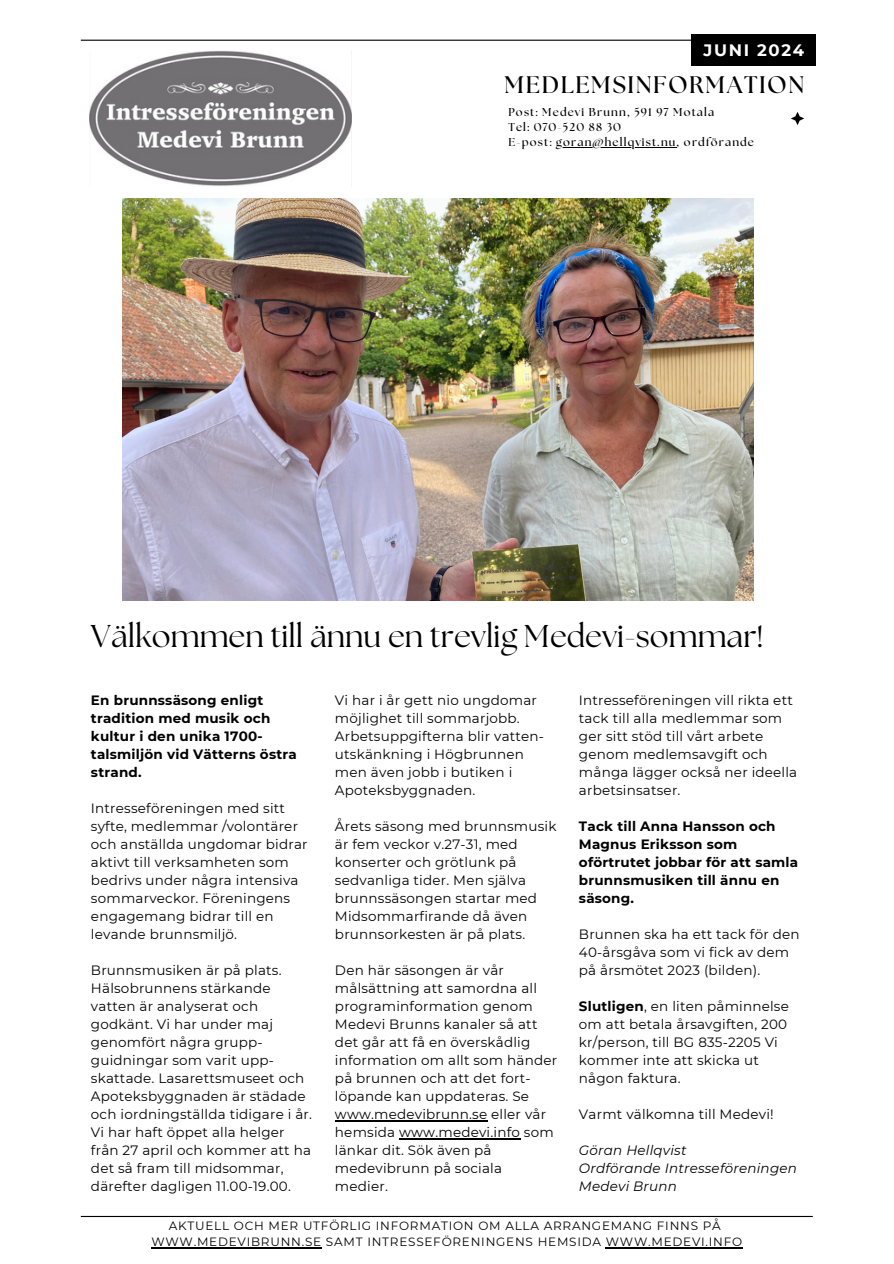
<style>
.page{position:relative;width:894px;height:1264px;background:#fff}
.page>*{position:absolute;margin:0;border:0;box-sizing:border-box;transform-origin:0 0}
.t1{font:31.5px "The Seasons";color:#000}
.t2{font:700 24px "The Seasons";letter-spacing:.065em;color:#000}
.t3{font:700 16.5px "Montserrat";letter-spacing:.1em;color:#fff}
.t4{font:13.5px/18px "Montserrat";letter-spacing:.015em;color:#000}
.t5{font:700 13.5px/18px "Montserrat";letter-spacing:.015em;color:#000}
.t6{font:italic 13.5px/18px "Montserrat";letter-spacing:.015em;color:#000}
.t7{font:12px/16px "Montserrat";letter-spacing:.065em;color:#000;text-align:center}
.t8{font:700 11.4px "The Seasons";letter-spacing:.1em;color:#000}
.s1{font-weight:700}
</style>
<div class="page">
<hr style="left:81px;top:40px;width:731px;height:1px;background:#000">
<hr style="left:335px;top:1120px;width:152px;height:1px;background:#000">
<hr style="left:399px;top:1138px;width:121px;height:1px;background:#000">
<hr style="left:81px;top:1215px;width:731px;height:1px;background:#000">
<svg style="left:791px;top:112px;width:13px;height:13px"></svg>
<img style="left:89px;top:50px;width:262px;height:136px">
<hr style="left:555px;top:147px;width:121px;height:1px;background:#000">
<div style="left:690px;top:35px;width:125px;height:31px;background:#000"></div>
<img style="left:123px;top:198px;width:630px;height:402px">
<hr style="left:151px;top:1247px;width:171px;height:1px;background:#000">
<hr style="left:605px;top:1247px;width:137px;height:1px;background:#000">
<p class="t3" style="left:703px;top:40px;width:102px">JUNI 2024</p>
<p class="t2" style="left:504px;top:74px;width:301px">MEDLEMSINFORMATION</p>
<p class="t8" style="left:508px;top:107px;width:207px">Post: Medevi Brunn, 591 97 Motala</p>
<p class="t8" style="left:508px;top:122px;width:114px">Tel: 070-520 88 30</p>
<p class="t8" style="left:508px;top:137px;width:247px">E-post: goran@hellqvist.nu, ordförande</p>
<p class="t1" style="left:91px;top:622px;width:674px">Välkommen till ännu en trevlig Medevi-sommar!</p>
<h2 class="t5" style="left:91px;top:691px;width:207px">En brunnssäsong enligt tradition med musik och kultur i den unika 1700- talsmiljön vid Vätterns östra strand.</h2>
<h1 class="t4" style="left:91px;top:799px;width:218px">Intresseföreningen med sitt syfte, medlemmar /volontärer och anställda ungdomar bidrar aktivt till verksamheten som bedrivs under några intensiva sommarveckor. Föreningens engagemang bidrar till en levande brunnsmiljö.</h1>
<p class="t4" style="left:91px;top:961px;width:222px">Brunnsmusiken är på plats.<br>Hälsobrunnens stärkande vatten är analyserat och godkänt. Vi har under maj genomfört några grupp&shy;guidningar som varit upp&shy;skattade. Lasarettsmuseet och<br>Apoteksbyggnaden är städade och iordningställda tidigare i år.<br>Vi har haft öppet alla helger från 27 april och kommer att ha det så fram till midsommar, därefter dagligen 11.00-19.00.</p>
<p class="t4" style="left:335px;top:691px;width:210px">Vi har i år gett nio ungdomar möjlighet till sommarjobb.<br>Arbetsuppgifterna blir vatten&shy;utskänkning i Högbrunnen men även jobb i butiken i<br>Apoteksbyggnaden.</p>
<p class="t4" style="left:335px;top:817px;width:223px">Årets säsong med brunnsmusik är fem veckor v.27-31, med konserter och grötlunk på sedvanliga tider. Men själva brunnssäsongen startar med<br>Midsommarfirande då även brunnsorkesten är på plats.</p>
<p class="t4" style="left:335px;top:961px;width:224px">Den här säsongen är vår målsättning att samordna all programinformation genom<br>Medevi Brunns kanaler så att det går att få en överskådlig information om allt som händer på brunnen och att det fort&shy;löpande kan uppdateras. Se www.medevibrunn.se eller vår hemsida www.medevi.info som länkar dit. Sök även på medevibrunn på sociala medier.</p>
<p class="t4" style="left:578px;top:691px;width:220px">Intresseföreningen vill rikta ett tack till alla medlemmar som ger sitt stöd till vårt arbete genom medlemsavgift och många lägger också ner ideella arbetsinsatser.</p>
<p class="t5" style="left:578px;top:817px;width:221px">Tack till Anna Hansson och<br>Magnus Eriksson som oförtrutet jobbar för att samla brunnsmusiken till ännu en säsong.</p>
<p class="t4" style="left:578px;top:925px;width:222px">Brunnen ska ha ett tack för den<br>40-årsgåva som vi fick av dem på årsmötet 2023 (bilden).</p>
<p class="t4" style="left:578px;top:997px;width:211px"><span class="s1">Slutligen</span>, en liten påminnelse om att betala årsavgiften, 200 kr/person, till BG 835-2205 Vi kommer inte att skicka ut någon faktura.</p>
<p class="t4" style="left:578px;top:1105px;width:196px">Varmt välkomna till Medevi!</p>
<p class="t6" style="left:578px;top:1141px;width:109px">Göran Hellqvist</p>
<p class="t6" style="left:578px;top:1159px;width:219px">Ordförande Intresseföreningen<br>Medevi Brunn</p>
<p class="t7" style="left:151px;top:1217px;width:592px">AKTUELL OCH MER UTFÖRLIG INFORMATION OM ALLA ARRANGEMANG FINNS PÅ<br>WWW.MEDEVIBRUNN.SE SAMT INTRESSEFÖRENINGENS HEMSIDA WWW.MEDEVI.INFO</p>
</div>
